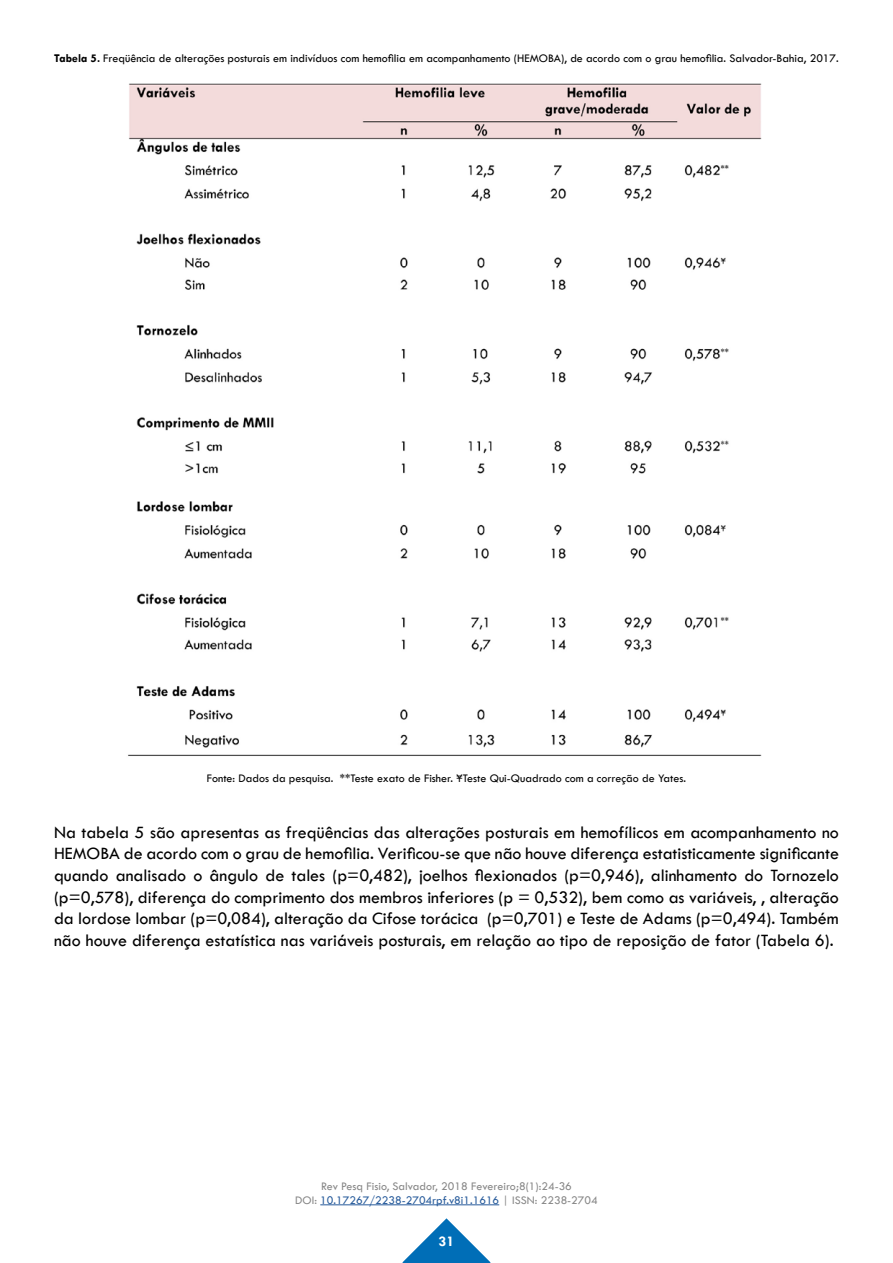
<style>
.page{position:relative;width:893px;height:1263px;background:#fff}
.page>*{position:absolute;margin:0;border:0;box-sizing:border-box;transform-origin:0 0}
.t1{font:18px/21.6px "Tw Cen";color:#000;text-align:justify}
.t2{font:700 15px "Tw Cen";color:#fff}
.t3{font:12px "Tw Cen";color:#000}
.t4{font:12px/14.4px "Tw Cen";color:#878787;text-align:center}
.s1{font-weight:700}
.s2{color:#275b9b}
</style>
<div class="page">
<svg style="left:402px;top:1218px;width:89px;height:45px"></svg>
<hr style="left:320px;top:1204px;width:179px;height:1px;background:#275b9b">
<img style="left:128px;top:83px;width:634px;height:673px">
<p class="t3" style="left:54px;top:51px;width:786px"><span class="s1">Tabela 5.</span> Freqüência de alterações posturais em indivíduos com hemofilia em acompanhamento (HEMOBA), de acordo com o grau hemofilia. Salvador-Bahia, 2017.</p>
<p class="t3" style="left:207px;top:771px;width:480px">Fonte: Dados da pesquisa. **Teste exato de Fisher. ¥Teste Qui-Quadrado com a correção de Yates.</p>
<p class="t1" style="left:54px;top:821px;width:786px">Na tabela 5 são apresentas as freqüências das alterações posturais em hemofílicos em acompanhamento no HEMOBA de acordo com o grau de hemofilia. Verificou-se que não houve diferença estatisticamente significante quando analisado o ângulo de tales (p=0,482), joelhos flexionados (p=0,946), alinhamento do Tornozelo (p=0,578), diferença do comprimento dos membros inferiores (p = 0,532), bem como as variáveis, , alteração da lordose lombar (p=0,084), alteração da Cifose torácica (p=0,701) e Teste de Adams (p=0,494). Também não houve diferença estatística nas variáveis posturais, em relação ao tipo de reposição de fator (Tabela 6).</p>
<p class="t4" style="left:295px;top:1178px;width:304px">Rev Pesq Fisio, Salvador, 2018 Fevereiro;8(1):24-36<br>DOI: <span class="s2">10.17267/2238-2704rpf.v8i1.1616</span> | ISSN: 2238-2704</p>
<p class="t2" style="left:438px;top:1232px;width:17px">31</p>
</div>
